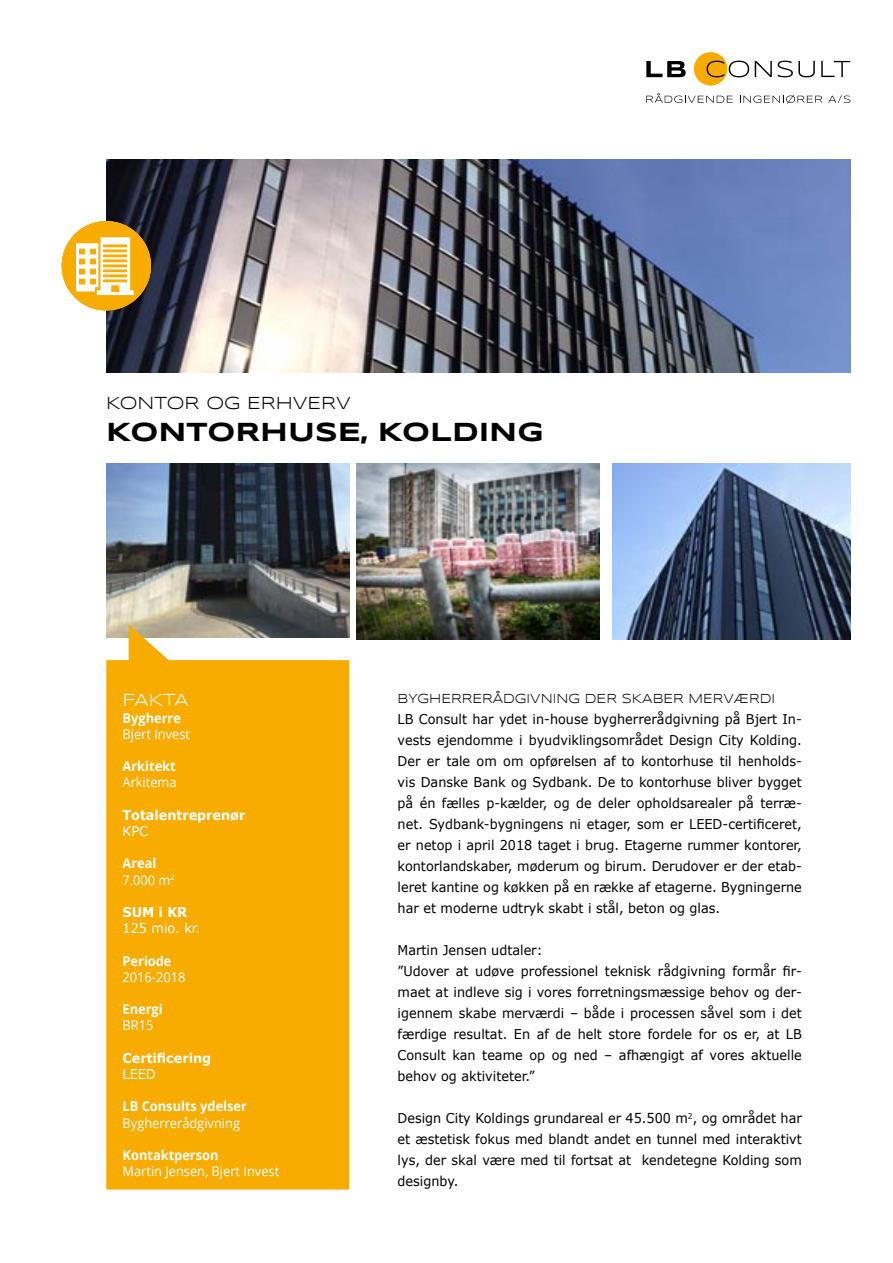
<style>
.page{position:relative;width:893px;height:1263px;background:#fff}
.page>*{position:absolute;margin:0;border:0;box-sizing:border-box;transform-origin:0 0}
.t1{font:700 27px "Syncopate";color:#000}
.t2{font:18px "Syncopate";color:#000}
.t3{font:18px "Syncopate";letter-spacing:-.025em;color:#fff}
.t4{font:13.5px/21px "Verdana";color:#000;text-align:justify;scale:.95 1}
.t5{font:13.5px/16.2px "Open Sans";color:#fff;scale:.95 1}
.t6{font:700 13.5px "Open Sans";color:#fff;scale:.95 1}
.t7{font:700 13.5px "Verdana";color:#fff;scale:.95 1}
.t8{font:13.5px "Syncopate";color:#000;scale:.95 1}
.t9{font:13.5px "Verdana";color:#fff;scale:.95 1}
.s1{font-weight:700}
</style>
<div class="page">
<svg style="left:646px;top:61px;width:40px;height:16px"></svg>
<svg style="left:694px;top:52px;width:55px;height:34px"></svg>
<svg style="left:755px;top:61px;width:17px;height:16px"></svg>
<svg style="left:778px;top:61px;width:37px;height:16px"></svg>
<svg style="left:821px;top:61px;width:29px;height:16px"></svg>
<svg style="left:646px;top:93px;width:87px;height:10px"></svg>
<svg style="left:740px;top:95px;width:82px;height:9px"></svg>
<svg style="left:828px;top:95px;width:22px;height:8px"></svg>
<img style="left:106px;top:159px;width:744px;height:213px">
<img style="left:106px;top:463px;width:243px;height:161px">
<div style="left:106px;top:624px;width:243px;height:565px;background:#f8ac00"></div>
<img style="left:357px;top:463px;width:243px;height:176px">
<img style="left:612px;top:463px;width:238px;height:176px">
<div style="left:62px;top:221px;width:89px;height:89px;background:#f8ac00;border-radius:50%"></div>
<svg style="left:71px;top:237px;width:63px;height:58px"></svg>
<h2 class="t2" style="left:106px;top:393px;width:246px">KONTOR OG ERHVERV</h2>
<h1 class="t1" style="left:106px;top:415px;width:439px">KONTORHUSE, KOLDING</h1>
<h2 class="t3" style="left:123px;top:690px;width:68px">FAKTA</h2>
<p class="t6" style="left:123px;top:708px;width:63px">Bygherre</p>
<p class="t5" style="left:123px;top:725px;width:73px">Bjert Invest</p>
<p class="t6" style="left:123px;top:757px;width:57px">Arkitekt</p>
<p class="t5" style="left:123px;top:774px;width:58px">Arkitema</p>
<p class="t7" style="left:123px;top:805px;width:131px">Totalentreprenør</p>
<p class="t9" style="left:123px;top:822px;width:28px">KPC</p>
<p class="t5" style="left:123px;top:855px;width:57px"><span class="s1">Areal<br></span>7.000 m<sup>2</sup></p>
<p class="t7" style="left:123px;top:902px;width:70px">SUM i KR</p>
<p class="t9" style="left:123px;top:919px;width:83px">125 mio. kr.</p>
<p class="t6" style="left:123px;top:951px;width:53px">Periode</p>
<p class="t5" style="left:123px;top:968px;width:68px">2016-2018</p>
<p class="t6" style="left:123px;top:1000px;width:44px">Energi</p>
<p class="t5" style="left:123px;top:1017px;width:34px">BR15</p>
<p class="t7" style="left:123px;top:1048px;width:95px">Certificering</p>
<p class="t9" style="left:123px;top:1065px;width:36px">LEED</p>
<p class="t6" style="left:123px;top:1097px;width:132px">LB Consults ydelser</p>
<p class="t5" style="left:123px;top:1114px;width:125px">Bygherrerådgivning</p>
<p class="t6" style="left:123px;top:1145px;width:103px">Kontaktperson</p>
<p class="t5" style="left:123px;top:1163px;width:166px">Martin Jensen, Bjert Invest</p>
<p class="t8" style="left:398px;top:691px;width:399px">BYGHERRERÅDGIVNING DER SKABER MERVÆRDI</p>
<p class="t4" style="left:398px;top:708px;width:427px">LB Consult har ydet in-house bygherrerådgivning på Bjert In&shy;vests ejendomme i byudviklingsområdet Design City Kolding.<br>Der er tale om om opførelsen af to kontorhuse til henholds&shy;vis Danske Bank og Sydbank. De to kontorhuse bliver bygget på én fælles p-kælder, og de deler opholdsarealer på terræ&shy;net. Sydbank-bygningens ni etager, som er LEED-certificeret, er netop i april 2018 taget i brug. Etagerne rummer kontorer, kontorlandskaber, møderum og birum. Derudover er der etab&shy;leret kantine og køkken på en række af etagerne. Bygningerne har et moderne udtryk skabt i stål, beton og glas.</p>
<p class="t4" style="left:398px;top:939px;width:427px;text-align:left">Martin Jensen udtaler:<br>”Udover at udøve professionel teknisk rådgivning formår fir&shy;maet at indleve sig i vores forretningsmæssige behov og der&shy;igennem skabe merværdi – både i processen såvel som i det færdige resultat. En af de helt store fordele for os er, at LB Consult kan teame op og ned – afhængigt af vores aktuelle behov og aktiviteter.”</p>
<p class="t4" style="left:398px;top:1107px;width:427px">Design City Koldings grundareal er 45.500 m<sup>2</sup>, og området har et æstetisk fokus med blandt andet en tunnel med interaktivt lys, der skal være med til fortsat at kendetegne Kolding som designby.</p>
</div>
